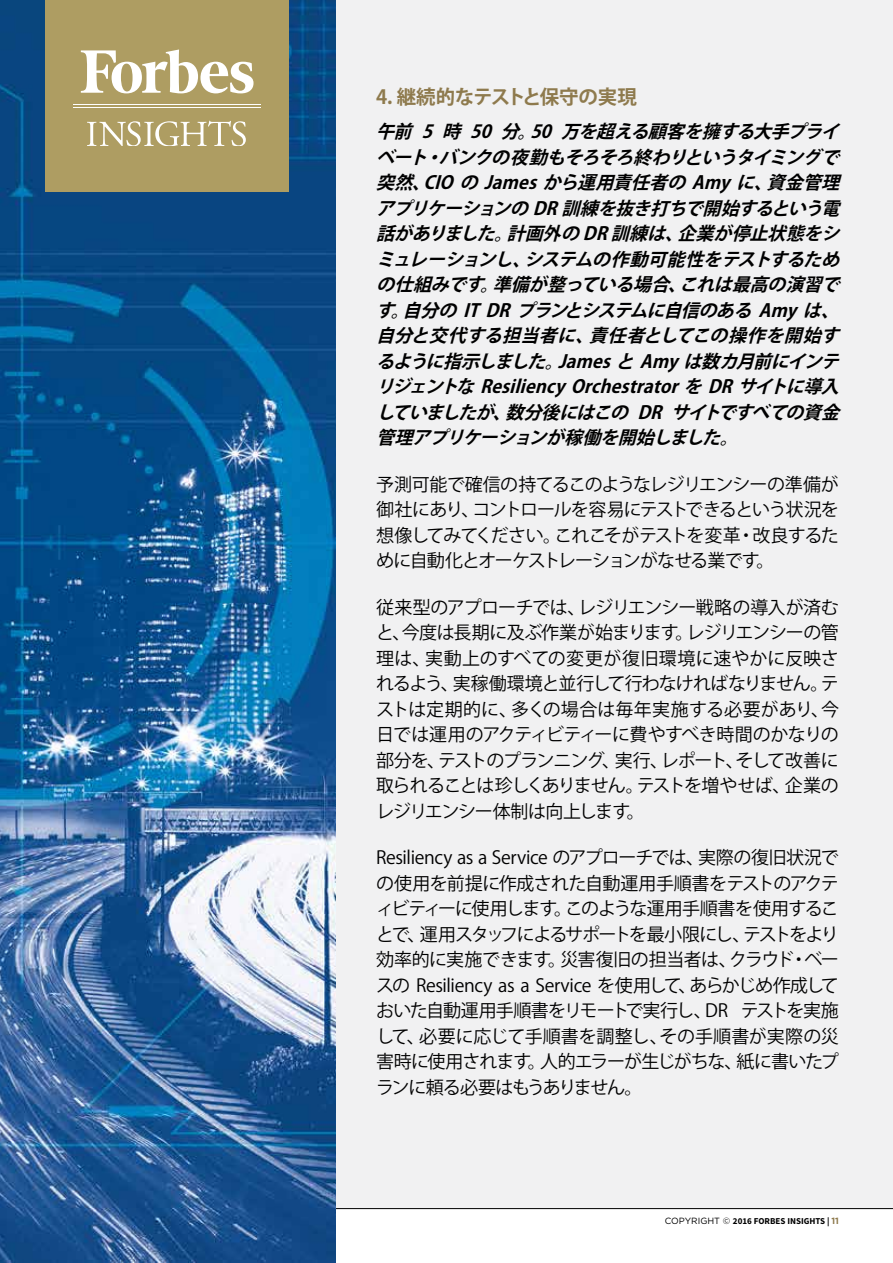
<style>
.page{position:relative;width:893px;height:1263px;background:#fff}
.page>*{position:absolute;margin:0;border:0;box-sizing:border-box;transform-origin:0 0}
.t1{font:700 19.5px "Koz Go Pr 6 N";letter-spacing:-.015em;color:#8e7a4d}
.t2{font:18px/25.5px "Koz Go Pr 6 N";letter-spacing:-.055em;color:#000;text-align:justify}
.t3{font:italic 700 18px/25.5px "Koz Go Pr 6 N";color:#000;text-align:justify}
.t4{font:700 9px "Source Sans Pro";color:#000}
.s1{font-family:"Gotham";font-weight:400}
.s2{font-family:"Gotham";color:#8e7a4d}
</style>
<div class="page">
<div style="left:0;top:0;width:893px;height:1208px;background:#f1f1f2"></div>
<hr style="left:0;top:1208px;width:893px;height:1px;background:#000">
<img style="left:0;top:0;width:335px;height:1263px">
<div style="left:45px;top:0;width:243px;height:191px;background:#ae9d62"></div>
<svg style="left:81px;top:49px;width:173px;height:44px"></svg>
<hr style="left:73px;top:104px;width:187px;height:1px;background:#fff">
<hr style="left:73px;top:108px;width:187px;height:1px;background:#fff">
<svg style="left:87px;top:121px;width:159px;height:25px"></svg>
<p class="t1" style="left:376px;top:86px;width:262px">4. 継続的なテストと保守の実現</p>
<p class="t3" style="left:376px;top:119px;width:473px">午前 5 時 50 分。50 万を超える顧客を擁する大手プライベート・バンクの夜勤もそろそろ終わりというタイミングで突然、CIOの Jamesから運用責任者の Amyに、資金管理アプリケーションの DR訓練を抜き打ちで開始するという電話がありました。計画外の DR訓練は、企業が停止状態をシミュレーションし、システムの作動可能性をテストするための仕組みです。準備が整っている場合、これは最高の演習です。自分の ITDRプランとシステムに自信のある Amyは、自分と交代する担当者に、責任者としてこの操作を開始するように指示しました。Jamesと Amyは数カ月前にインテリジェントな ResiliencyOrchestratorを DRサイトに導入していましたが、数分後にはこの DRサイトですべての資金管理アプリケーションが稼働を開始しました。</p>
<p class="t2" style="left:376px;top:472px;width:464px">予測可能で確信の持てるこのようなレジリエンシーの準備が御社にあり、コントロールを容易にテストできるという状況を想像してみてください。これこそがテストを変革・改良するために自動化とオーケストレーションがなせる業です。</p>
<p class="t2" style="left:376px;top:595px;width:464px">従来型のアプローチでは、レジリエンシー戦略の導入が済むと、今度は長期に及ぶ作業が始まります。レジリエンシーの管理は、実動上のすべての変更が復旧環境に速やかに反映されるよう、実稼働環境と並行して行わなければなりません。テストは定期的に、多くの場合は毎年実施する必要があり、今日では運用のアクティビティーに費やすべき時間のかなりの部分を、テストのプランニング、実行、レポート、そして改善に取られることは珍しくありません。テストを増やせば、企業のレジリエンシー体制は向上します。</p>
<p class="t2" style="left:376px;top:845px;width:464px">Resiliency as a Service のアプローチでは、実際の復旧状況での使用を前提に作成された自動運用手順書をテストのアクティビティーに使用します。このような運用手順書を使用することで、運用スタッフによるサポートを最小限にし、テストをより効率的に実施できます。災害復旧の担当者は、クラウド・ベースの Resiliency as a Service を使用して、あらかじめ作成しておいた自動運用手順書をリモートで実行し、DR テストを実施して、必要に応じて手順書を調整し、その手順書が実際の災害時に使用されます。人的エラーが生じがちな、紙に書いたプランに頼る必要はもうありません。</p>
<p class="t4" style="left:665px;top:1215px;width:176px"><span class="s1">COPYRIGHT ©</span> 2016 FORBES INSIGHTS | <span class="s2">11</span></p>
</div>
